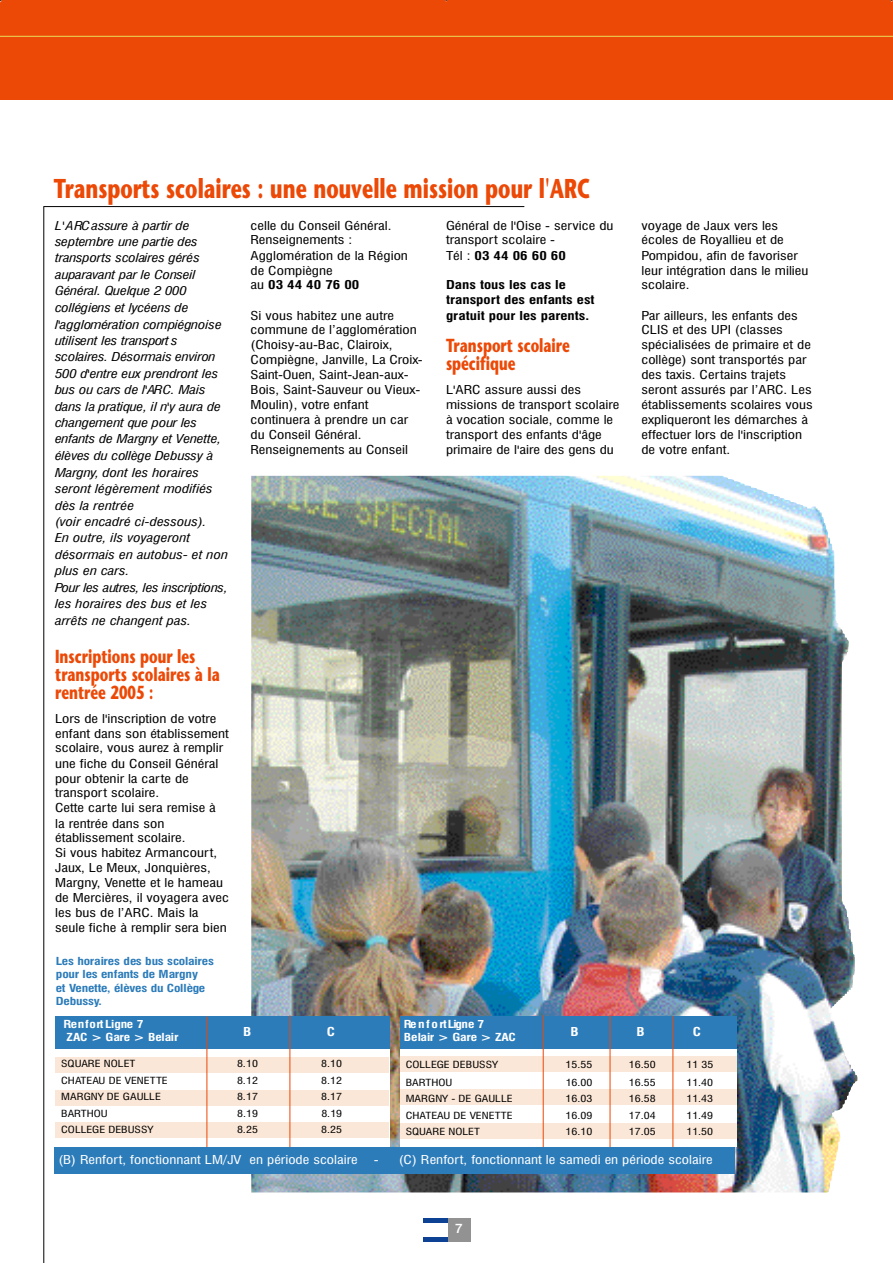
<style>
.page{position:relative;width:893px;height:1263px;background:#fff}
.page>*{position:absolute;margin:0;border:0;box-sizing:border-box;transform-origin:0 0}
.t1{font:700 27.3px "Stone Sans";color:#ec4806;scale:.71 1}
.t2{font:700 18.9px/18px "Stone Sans";color:#ec4806;scale:.71 1}
.t3{font:500 13.5px "Swiss 721 BT";color:#fff}
.t4{font:condensed 12px/15px "Swiss 721 BT";color:#000;scale:1.25 1}
.t5{font:italic condensed 12px/16.5px "Swiss 721 BT";color:#000;scale:1.25 1}
.t6{font:condensed 12px "Swiss 721 BT";color:#fff;scale:1.25 1}
.t7{font:700 condensed 12px/15.1px "Swiss 721 BT";color:#000;scale:1.25 1}
.t8{font:700 condensed 12px "Swiss 721 BT";color:#fff;scale:1.25 1}
.t9{font:700 condensed 10.8px/13.5px "Swiss 721 BT";letter-spacing:-.02em;color:#2c7cba;scale:1.25 1}
.t10{font:700 condensed 10.8px/13.4px "Swiss 721 BT";letter-spacing:-.02em;color:#fff;scale:1.25 1}
.t11{font:condensed 9.6px "Swiss 721 BT";color:#000;scale:1.25 1}
.s1{font-weight:700}
</style>
<div class="page">
<div style="left:0;top:0;width:893px;height:100px;background:#ec4806"></div>
<hr style="left:44px;top:206px;width:480px;height:1px;background:#000">
<hr style="left:44px;top:206px;width:1px;height:1057px;background:#000">
<div style="left:447px;top:1218px;width:23px;height:23px;background:#929292"></div>
<div style="left:423px;top:1218px;width:24px;height:23px;background:#0c4194"></div>
<img style="left:423px;top:1223px;width:24px;height:13px">
<hr style="left:0;top:36px;width:893px;height:1px;background:#eadf56">
<img style="left:251px;top:659px;width:607px;height:533px">
<img style="left:251px;top:476px;width:598px;height:183px">
<div style="left:400px;top:1025px;width:336px;height:122px;background:#fff"></div>
<div style="left:55px;top:1028px;width:334px;height:142px;background:#fff"></div>
<div style="left:55px;top:1057px;width:334px;height:15px;background:#fbe7d7"></div>
<div style="left:55px;top:1090px;width:334px;height:16px;background:#fbe7d7"></div>
<div style="left:400px;top:1056px;width:336px;height:15px;background:#fbe7d7"></div>
<div style="left:400px;top:1090px;width:336px;height:15px;background:#fbe7d7"></div>
<div style="left:400px;top:1123px;width:336px;height:15px;background:#fbe7d7"></div>
<div style="left:55px;top:1123px;width:334px;height:15px;background:#fbe7d7"></div>
<div style="left:400px;top:1016px;width:337px;height:33px;background:#2c7cba"></div>
<div style="left:55px;top:1016px;width:334px;height:32px;background:#2c7cba"></div>
<hr style="left:543px;top:1015px;width:1px;height:138px;background:#ec4806">
<hr style="left:610px;top:1015px;width:1px;height:133px;background:#ec4806">
<hr style="left:673px;top:1016px;width:1px;height:133px;background:#ec4806">
<hr style="left:207px;top:1016px;width:1px;height:132px;background:#ec4806">
<hr style="left:290px;top:1015px;width:1px;height:133px;background:#ec4806">
<div style="left:54px;top:1147px;width:681px;height:27px;background:#2c7cba"></div>
<h1 class="t1" style="left:54px;top:178px;width:757px">Transports scolaires : une nouvelle mission pour l'ARC</h1>
<p class="t5" style="left:55px;top:218px;width:140px">L ' A RC assure à partir de septembre une partie des<br>tra n s p o rts scolaires gérés auparavant par le Conseil<br>Général. Quelque 2 000 collégiens et lycéens de l'agglomération compiégnoise utilisent les transport s scolaires. Désormais environ<br>500 d'entre eux prendront les bus ou cars de l'ARC. Mais dans la pratique, il n'y aura de changement que pour les enfants de Margny et Ve n e tte , élèves du collège Debussy à<br>M a rg n y, dont les horaires seront légèrement modifiés dès la rentrée<br>(voir encadré ci-dessous).<br>En outre, ils voyageront désormais en autobus- et non plus en cars.<br>Pour les autres, les inscriptions, les horaires des bus et les arrêts ne changent pas.</p>
<h2 class="t2" style="left:55px;top:649px;width:233px">Inscriptions pour les transports scolaires à la rentrée 2005 :</h2>
<p class="t4" style="left:55px;top:711px;width:141px">Lors de l'inscription de votre enfant dans son établissement scolaire, vous aurez à remplir une fiche du Conseil Général pour obtenir la carte de transport scolaire.<br>Cette carte lui sera remise à<br>la rentrée dans son établissement scolaire.<br>Si vous habitez Armancourt,<br>Jaux, Le Meux, Jonquières,<br>Margny, Venette et le hameau de Mercières, il voyagera avec les bus de l’ARC. Mais la seule fiche à remplir sera bien</p>
<p class="t9" style="left:56px;top:955px;width:128px">Les horaires des bus scolaires pour les enfants de Margny<br>et Venette, élèves du Collège<br>D e b u s s y.</p>
<p class="t4" style="left:251px;top:219px;width:127px">celle du Conseil Général.<br>Renseignements :<br>Agglomération de la Région de Compiègne<br>au <span class="s1">03 44 40 76 00</span></p>
<p class="t4" style="left:251px;top:308px;width:139px">Si vous habitez une autre commune de l’agglomération (Choisy-au-Bac, Clairoix,<br>Compiègne, Janville, La Croix-<br>S a in t-O u e n, Saint-Jean-aux-<br>Bois, Saint-Sauveur ou Vieux-<br>Moulin), votre enfant continuera à prendre un car du Conseil Général.<br>Renseignements au Conseil</p>
<p class="t4" style="left:446px;top:219px;width:136px">Général de l'Oise - service du transport scolaire -<br>Tél : <span class="s1">03 44 06 60 60</span></p>
<p class="t7" style="left:446px;top:278px;width:120px">Dans tous les cas le transport des enfants est gratuit pour les parents.</p>
<h2 class="t2" style="left:446px;top:339px;width:176px">Transport scolaire spécifique</h2>
<p class="t4" style="left:446px;top:383px;width:140px">L'ARC assure aussi des missions de transport scolaire à vocation sociale, comme le transport des enfants d'âge primaire de l'aire des gens du</p>
<p class="t4" style="left:641px;top:219px;width:135px">voyage de Jaux vers les écoles de Royallieu et de<br>Pompidou, afin de favoriser leur intégration dans le milieu scolaire.</p>
<p class="t4" style="left:641px;top:308px;width:138px">Par ailleurs, les enfants des<br>CLIS et des UPI (classes spécialisées de primaire et de collège) sont transportés par des taxis. Certains trajets seront assurés par l’ARC. Les établissements scolaires vous expliqueront les démarches à effectuer lors de l'inscription de votre enfant.</p>
<p class="t10" style="left:63px;top:1018px;width:94px">Re n fo rt Ligne 7<br>ZAC &gt; Gare &gt; Belair</p>
<p class="t10" style="left:404px;top:1018px;width:91px">Re n f o rt Ligne 7<br>Belair &gt; Gare &gt; ZAC</p>
<p class="t8" style="left:243px;top:1026px;width:8px">B</p>
<p class="t8" style="left:327px;top:1026px;width:8px">C</p>
<p class="t8" style="left:570px;top:1026px;width:8px">B</p>
<p class="t8" style="left:636px;top:1026px;width:8px">B</p>
<p class="t8" style="left:693px;top:1026px;width:8px">C</p>
<p class="t11" style="left:61px;top:1060px;width:61px">SQUARE NOLET</p>
<p class="t11" style="left:237px;top:1060px;width:18px">8.10</p>
<p class="t11" style="left:321px;top:1060px;width:18px">8.10</p>
<p class="t11" style="left:61px;top:1076px;width:87px">CHATEAU DE VENETTE</p>
<p class="t11" style="left:237px;top:1076px;width:18px">8.12</p>
<p class="t11" style="left:321px;top:1076px;width:18px">8.12</p>
<p class="t11" style="left:61px;top:1093px;width:81px">MARGNY DE GAULLE</p>
<p class="t11" style="left:237px;top:1093px;width:18px">8.17</p>
<p class="t11" style="left:321px;top:1093px;width:18px">8.17</p>
<p class="t11" style="left:61px;top:1109px;width:39px">BARTHOU</p>
<p class="t11" style="left:237px;top:1109px;width:18px">8.19</p>
<p class="t11" style="left:321px;top:1109px;width:18px">8.19</p>
<p class="t11" style="left:61px;top:1126px;width:75px">COLLEGE DEBUSSY</p>
<p class="t11" style="left:237px;top:1126px;width:18px">8.25</p>
<p class="t11" style="left:321px;top:1126px;width:18px">8.25</p>
<p class="t11" style="left:406px;top:1060px;width:75px">COLLEGE DEBUSSY</p>
<p class="t11" style="left:566px;top:1060px;width:23px">15.55</p>
<p class="t11" style="left:629px;top:1060px;width:23px">16.50</p>
<p class="t11" style="left:686px;top:1060px;width:23px">11 35</p>
<p class="t11" style="left:406px;top:1078px;width:39px">BARTHOU</p>
<p class="t11" style="left:566px;top:1078px;width:23px">16.00</p>
<p class="t11" style="left:629px;top:1078px;width:23px">16.55</p>
<p class="t11" style="left:686px;top:1078px;width:23px">11.40</p>
<p class="t11" style="left:406px;top:1095px;width:87px">MARGNY - DE GAULLE</p>
<p class="t11" style="left:565px;top:1095px;width:23px">16.03</p>
<p class="t11" style="left:629px;top:1095px;width:23px">16.58</p>
<p class="t11" style="left:686px;top:1095px;width:23px">11.43</p>
<p class="t11" style="left:406px;top:1111px;width:87px">CHATEAU DE VENETTE</p>
<p class="t11" style="left:565px;top:1111px;width:23px">16.09</p>
<p class="t11" style="left:629px;top:1111px;width:23px">17.04</p>
<p class="t11" style="left:686px;top:1111px;width:23px">11.49</p>
<p class="t11" style="left:406px;top:1127px;width:61px">SQUARE NOLET</p>
<p class="t11" style="left:566px;top:1127px;width:23px">16.10</p>
<p class="t11" style="left:629px;top:1127px;width:23px">17.05</p>
<p class="t11" style="left:686px;top:1127px;width:23px">11.50</p>
<p class="t6" style="left:58px;top:1155px;width:241px">(B) Renfort, fonctionnant LM/JV en période scolaire</p>
<p class="t6" style="left:374px;top:1155px;width:273px">- (C) Renfort, fonctionnant le samedi en période scolaire</p>
<p class="t3" style="left:455px;top:1220px;width:9px">7</p>
</div>
